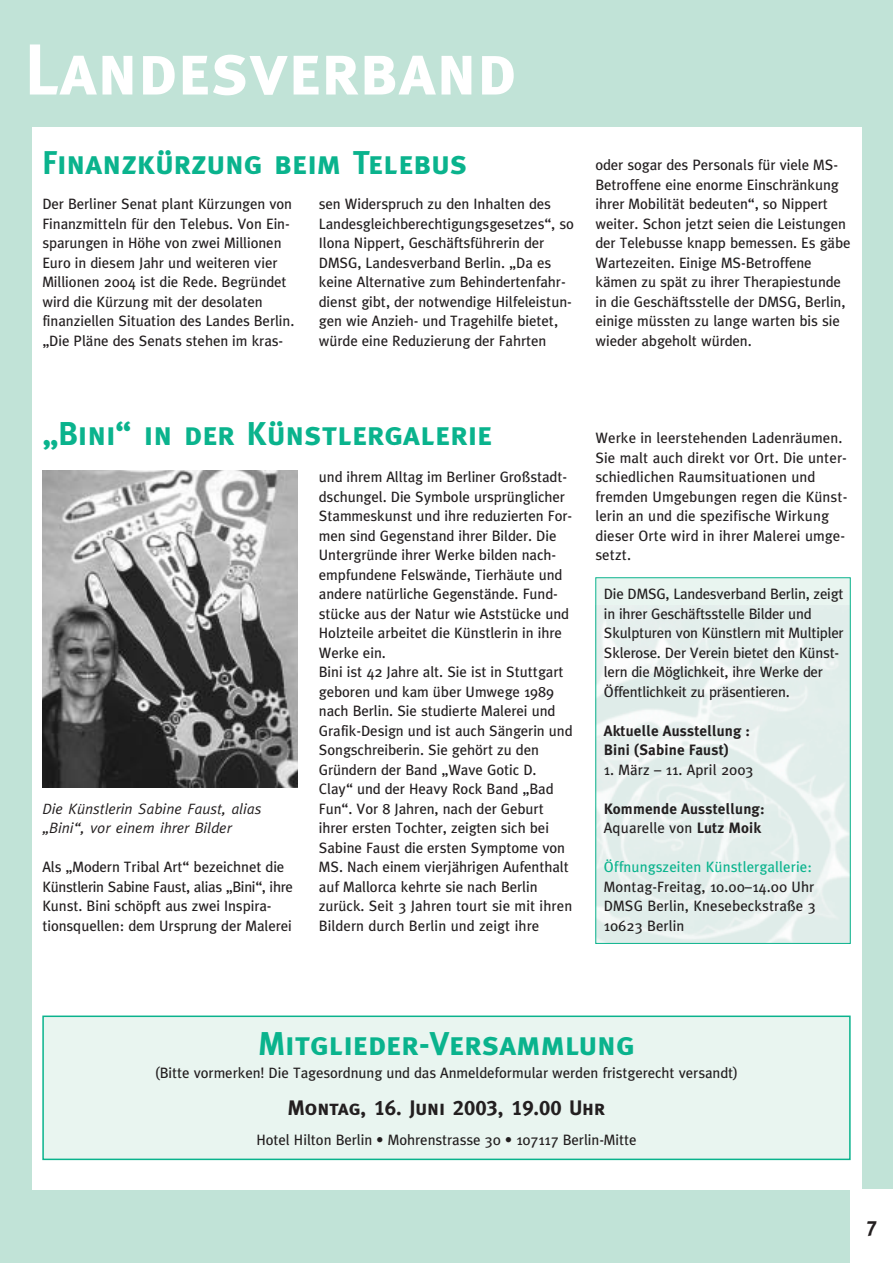
<style>
.page{position:relative;width:893px;height:1263px;background:#fff}
.page>*{position:absolute;margin:0;border:0;box-sizing:border-box;transform-origin:0 0}
.t1{font:72px "Meta Bold Caps";color:#fff}
.t2{font:33px "Meta Bold Caps";color:#0ab38d}
.t3{font:21px "Meta Bold Caps";color:#231f20}
.t4{font:700 21px "Meta Plus";color:#231f20}
.t5{font:15px/19.5px "Meta";color:#231f20}
.t6{font:700 15px/19.5px "Meta Plus";letter-spacing:.01em;color:#231f20}
.t7{font:italic 15px/19.5px "Meta";color:#231f20}
.t8{font:15px "Meta";letter-spacing:.01em;color:#0ab38d}
.s1{font-family:"Meta Plus";font-weight:700}
</style>
<div class="page">
<div style="left:0;top:0;width:892px;height:1263px;background:#c1e3d7"></div>
<div style="left:32px;top:127px;width:829px;height:1063px;background:#fff"></div>
<div style="left:850px;top:1190px;width:42px;height:73px;background:#fff"></div>
<div style="left:43px;top:1016px;width:806px;height:143px;background:#e9f5f0"></div>
<div style="left:42px;top:1016px;width:808px;height:144px;border:2px solid #0ab38d"></div>
<img style="left:42px;top:471px;width:255px;height:316px">
<div style="left:595px;top:578px;width:255px;height:365px;background:#e9f5f0"></div>
<img style="left:597px;top:623px;width:251px;height:317px">
<div style="left:595px;top:577px;width:255px;height:367px;border:1px solid #0ab38d"></div>
<h1 class="t1" style="left:24px;top:28px;width:493px">Landesverband</h1>
<h2 class="t2" style="left:42px;top:143px;width:426px">Finanzkürzung beim Telebus</h2>
<p class="t5" style="left:42px;top:196px;width:253px">Der Berliner Senat plant Kürzungen von Finanzmitteln für den Telebus. Von Ein&shy;sparungen in Höhe von zwei Millionen Euro in diesem Jahr und weiteren vier Millionen 2004 ist die Rede. Begründet wird die Kürzung mit der desolaten finanziellen Situation des Landes Berlin. „Die Pläne des Senats stehen im kras-</p>
<p class="t5" style="left:319px;top:196px;width:256px">sen Widerspruch zu den Inhalten des Landesgleichberechtigungsgesetzes“, so Ilona Nippert, Geschäftsführerin der DMSG, Landesverband Berlin. „Da es keine Alternative zum Behindertenfahr&shy;dienst gibt, der notwendige Hilfeleistun&shy;gen wie Anzieh- und Tragehilfe bietet, würde eine Reduzierung der Fahrten</p>
<p class="t5" style="left:595px;top:157px;width:257px">oder sogar des Personals für viele MS-Betroffene eine enorme Einschränkung ihrer Mobilität bedeuten“, so Nippert weiter. Schon jetzt seien die Leistungen der Telebusse knapp bemessen. Es gäbe Wartezeiten. Einige MS-Betroffene kämen zu spät zu ihrer Therapiestunde in die Geschäftsstelle der DMSG, Berlin, einige müssten zu lange warten bis sie wieder abgeholt würden.</p>
<h2 class="t2" style="left:42px;top:414px;width:451px">„Bini“ in der Künstlergalerie</h2>
<p class="t7" style="left:42px;top:800px;width:220px">Die Künstlerin Sabine Faust, alias „Bini“, vor einem ihrer Bilder</p>
<p class="t5" style="left:42px;top:859px;width:252px">Als „Modern Tribal Art“ bezeichnet die Künstlerin Sabine Faust, alias „Bini“, ihre Kunst. Bini schöpft aus zwei Inspira&shy;tionsquellen: dem Ursprung der Malerei</p>
<p class="t5" style="left:319px;top:469px;width:255px">und ihrem Alltag im Berliner Großstadt&shy;dschungel. Die Symbole ursprünglicher Stammeskunst und ihre reduzierten For&shy;men sind Gegenstand ihrer Bilder. Die Untergründe ihrer Werke bilden nach&shy;empfundene Felswände, Tierhäute und andere natürliche Gegenstände. Fund&shy;stücke aus der Natur wie Aststücke und Holzteile arbeitet die Künstlerin in ihre Werke ein.<br>Bini ist 42 Jahre alt. Sie ist in Stuttgart geboren und kam über Umwege 1989 nach Berlin. Sie studierte Malerei und Grafik-Design und ist auch Sängerin und Songschreiberin. Sie gehört zu den Gründern der Band „Wave Gotic D.<br>Clay“ und der Heavy Rock Band „Bad Fun“. Vor 8 Jahren, nach der Geburt ihrer ersten Tochter, zeigten sich bei Sabine Faust die ersten Symptome von MS. Nach einem vierjährigen Aufenthalt auf Mallorca kehrte sie nach Berlin zurück. Seit 3 Jahren tourt sie mit ihren Bildern durch Berlin und zeigt ihre</p>
<p class="t5" style="left:595px;top:430px;width:253px">Werke in leerstehenden Ladenräumen.<br>Sie malt auch direkt vor Ort. Die unter&shy;schiedlichen Raumsituationen und fremden Umgebungen regen die Künst&shy;lerin an und die spezifische Wirkung dieser Orte wird in ihrer Malerei umge&shy;setzt.</p>
<p class="t5" style="left:604px;top:586px;width:241px">Die DMSG, Landesverband Berlin, zeigt in ihrer Geschäftsstelle Bilder und Skulpturen von Künstlern mit Multipler Sklerose. Der Verein bietet den Künst&shy;lern die Möglichkeit, ihre Werke der Öffentlichkeit zu präsentieren.</p>
<p class="t6" style="left:604px;top:722px;width:148px">Aktuelle Ausstellung :<br>Bini (Sabine Faust)</p>
<p class="t5" style="left:604px;top:761px;width:151px">1. März – 11. April 2003</p>
<p class="t6" style="left:604px;top:800px;width:162px">Kommende Ausstellung:</p>
<p class="t5" style="left:604px;top:820px;width:159px">Aquarelle von <span class="s1">Lutz Moik</span></p>
<p class="t8" style="left:604px;top:862px;width:209px">Öffnungszeiten Künstlergallerie:</p>
<p class="t5" style="left:604px;top:878px;width:213px;text-align:justify">Montag-Freitag, 10.00–14.00 Uhr DMSG Berlin, Knesebeckstraße 3<br>10623 Berlin</p>
<h2 class="t2" style="left:258px;top:1024px;width:377px">Mitglieder-Versammlung</h2>
<p class="t5" style="left:155px;top:1065px;width:584px">(Bitte vormerken! Die Tagesordnung und das Anmeldeformular werden fristgerecht versandt)</p>
<h3 class="t3" style="left:288px;top:1096px;width:319px">Montag, 16. Juni 2003, 19.00 Uhr</h3>
<p class="t5" style="left:256px;top:1132px;width:381px">Hotel Hilton Berlin • Mohrenstrasse 30 • 107117 Berlin-Mitte</p>
<h3 class="t4" style="left:867px;top:1217px;width:11px">7</h3>
</div>
